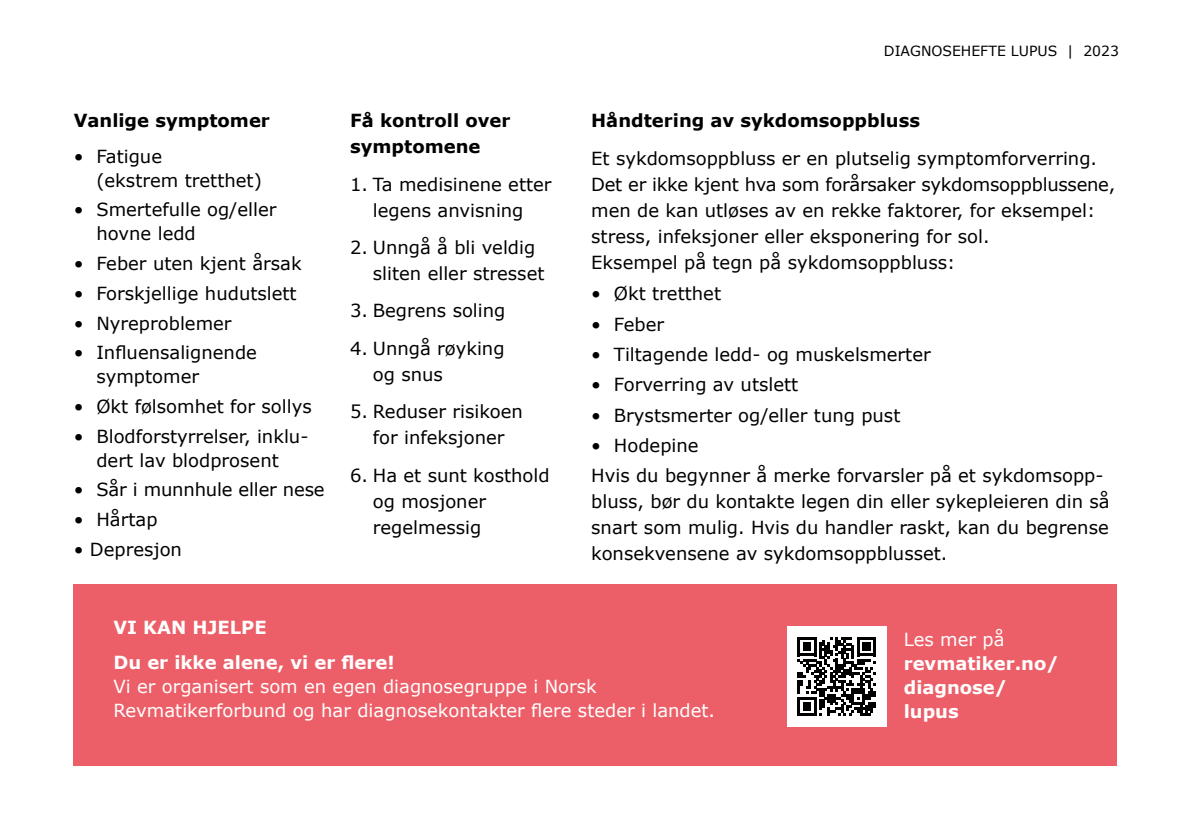
<style>
.page{position:relative;width:1191px;height:840px;background:#fff}
.page>*{position:absolute;margin:0;border:0;box-sizing:border-box;transform-origin:0 0}
.t1{font:18px/26px "Verdana";color:#000}
.t2{font:18px/24px "Verdana";color:#fff}
.t3{font:700 18px/26px "Verdana";color:#000}
.t4{font:700 18px/24px "Verdana";color:#fff}
.t5{font:14px "Verdana";color:#000}
</style>
<div class="page">
<div style="left:74px;top:584px;width:1043px;height:181px;background:#ec5f68"></div>
<div style="left:786px;top:626px;width:100px;height:100px;background:#fff"></div>
<svg style="left:797px;top:637px;width:79px;height:78px"></svg>
<p class="t3" style="left:74px;top:108px;width:198px">Vanlige symptomer</p>
<p class="t1" style="left:96px;top:144px;width:167px;line-height:24px;text-indent:-23px">• Fatigue<br>(ekstrem tretthet)</p>
<p class="t1" style="left:96px;top:198px;width:182px;line-height:24px;text-indent:-23px">• Smertefulle og/eller hovne ledd</p>
<p class="t1" style="left:74px;top:251px;width:229px">• Feber uten kjent årsak</p>
<p class="t1" style="left:74px;top:280px;width:224px">• Forskjellige hudutslett</p>
<p class="t1" style="left:74px;top:310px;width:159px">• Nyreproblemer</p>
<p class="t1" style="left:96px;top:341px;width:162px;line-height:24px;text-indent:-23px">• Influensalignende symptomer</p>
<p class="t1" style="left:74px;top:393px;width:239px">• Økt følsomhet for sollys</p>
<p class="t1" style="left:74px;top:424px;width:236px;line-height:24px;text-align:center">• Blodforstyrrelser, inklu&shy;dert lav blodprosent</p>
<p class="t1" style="left:74px;top:477px;width:252px">• Sår i munnhule eller nese</p>
<p class="t1" style="left:74px;top:506px;width:85px">• Hårtap</p>
<p class="t1" style="left:74px;top:536px;width:110px">• Depresjon</p>
<p class="t3" style="left:350px;top:108px;width:162px">Få kontroll over symptomene</p>
<p class="t1" style="left:350px;top:171px;width:203px;text-align:center">1. Ta medisinene etter legens anvisning</p>
<p class="t1" style="left:373px;top:234px;width:173px;text-indent:-23px">2. Unngå å bli veldig sliten eller stresset</p>
<p class="t1" style="left:350px;top:298px;width:157px">3. Begrens soling</p>
<p class="t1" style="left:373px;top:335px;width:133px;text-indent:-23px">4. Unngå røyking og snus</p>
<p class="t1" style="left:350px;top:398px;width:174px;text-align:center">5. Reduser risikoen for infeksjoner</p>
<p class="t1" style="left:373px;top:462px;width:178px;text-indent:-23px">6. Ha et sunt kosthold og mosjoner regelmessig</p>
<p class="t5" style="left:884px;top:42px;width:237px">DIAGNOSEHEFTE LUPUS | 2023</p>
<p class="t3" style="left:591px;top:108px;width:330px">Håndtering av sykdomsoppbluss</p>
<p class="t1" style="left:591px;top:145px;width:525px">Et sykdomsoppbluss er en plutselig symptomforverring.<br>Det er ikke kjent hva som forårsaker sykdomsoppblussene, men de kan utløses av en rekke faktorer, for eksempel: stress, infeksjoner eller eksponering for sol.<br>Eksempel på tegn på sykdomsoppbluss:</p>
<p class="t1" style="left:591px;top:281px;width:131px">• Økt tretthet</p>
<p class="t1" style="left:591px;top:311px;width:74px">• Feber</p>
<p class="t1" style="left:591px;top:341px;width:341px">• Tiltagende ledd- og muskelsmerter</p>
<p class="t1" style="left:591px;top:372px;width:209px">• Forverring av utslett</p>
<p class="t1" style="left:591px;top:402px;width:311px">• Brystsmerter og/eller tung pust</p>
<p class="t1" style="left:591px;top:430px;width:514px;line-height:30.2px">• Hodepine<br>Hvis du begynner å merke forvarsler på et sykdomsopp-</p>
<p class="t1" style="left:591px;top:488px;width:520px;text-align:justify">bluss, bør du kontakte legen din eller sykepleieren din så snart som mulig. Hvis du handler raskt, kan du begrense konsekvensene av sykdomsoppblusset.</p>
<p class="t4" style="left:113px;top:609px;width:283px;line-height:35.4px">VI KAN HJELPE<br>Du er ikke alene, vi er flere!</p>
<p class="t2" style="left:113px;top:674px;width:603px">Vi er organisert som en egen diagnosegruppe i Norsk<br>Revmatikerforbund og har diagnosekontakter flere steder i landet.</p>
<p class="t2" style="left:903px;top:627px;width:102px">Les mer på</p>
<p class="t4" style="left:903px;top:651px;width:157px">revmatiker.no/ diagnose/ lupus</p>
</div>
